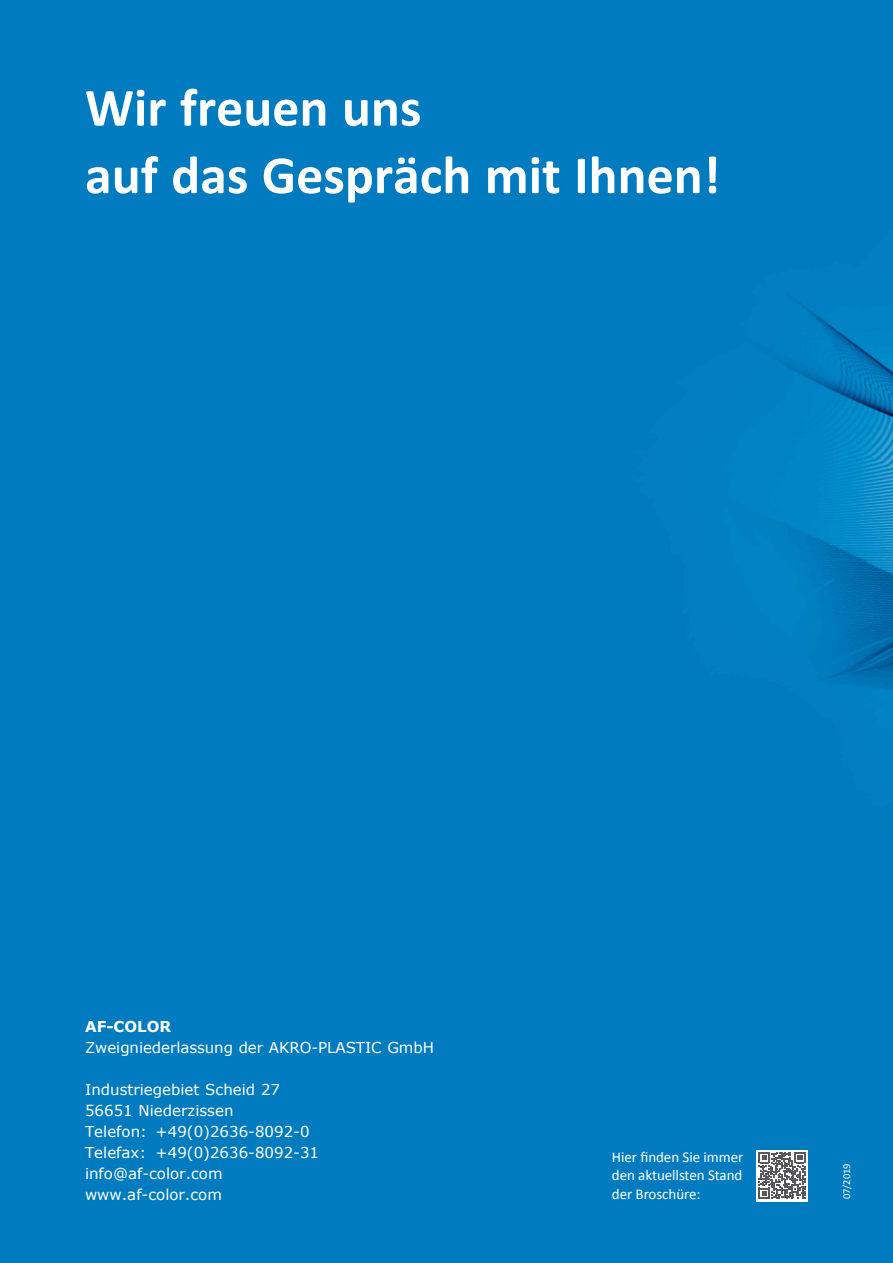
<style>
.page{position:relative;width:893px;height:1263px;background:#007bbf}
.page>*{position:absolute;margin:0;border:0;box-sizing:border-box;transform-origin:0 0}
.t1{font:700 54px/67.5px "Calibri";color:#fff}
.t2{font:15px/21px "Verdana";color:#fff}
.t3{font:15px/18.8px "Calibri";letter-spacing:-.005em;color:#fff;text-align:justify}
.t4{font:700 15px "Verdana";color:#fff}
.t5{font:10.5px "Calibri";color:#fff}
</style>
<div class="page">
<div style="left:756px;top:1150px;width:52px;height:51px;background:#fff"></div>
<svg style="left:759px;top:1152px;width:47px;height:47px"></svg>
<h1 class="t1" style="left:85px;top:74px;width:637px">Wir freuen uns<br>auf das Gespräch mit Ihnen!</h1>
<p class="t4" style="left:85px;top:1015px;width:88px">AF-COLOR</p>
<p class="t2" style="left:85px;top:1036px;width:350px">Zweigniederlassung der AKRO-PLASTIC GmbH</p>
<p class="t2" style="left:85px;top:1078px;width:236px">Industriegebiet Scheid 27<br>56651 Niederzissen<br>Telefon: +49(0)2636-8092-0<br>Telefax: +49(0)2636-8092-31 info@af-color.com www.af-color.com</p>
<p class="t3" style="left:612px;top:1147px;width:133px">Hier finden Sie immer den aktuellsten Stand der Broschüre:</p>
<p class="t5" style="left:840px;top:1199px;width:37px;rotate:-90deg">07/2019</p>
</div>
